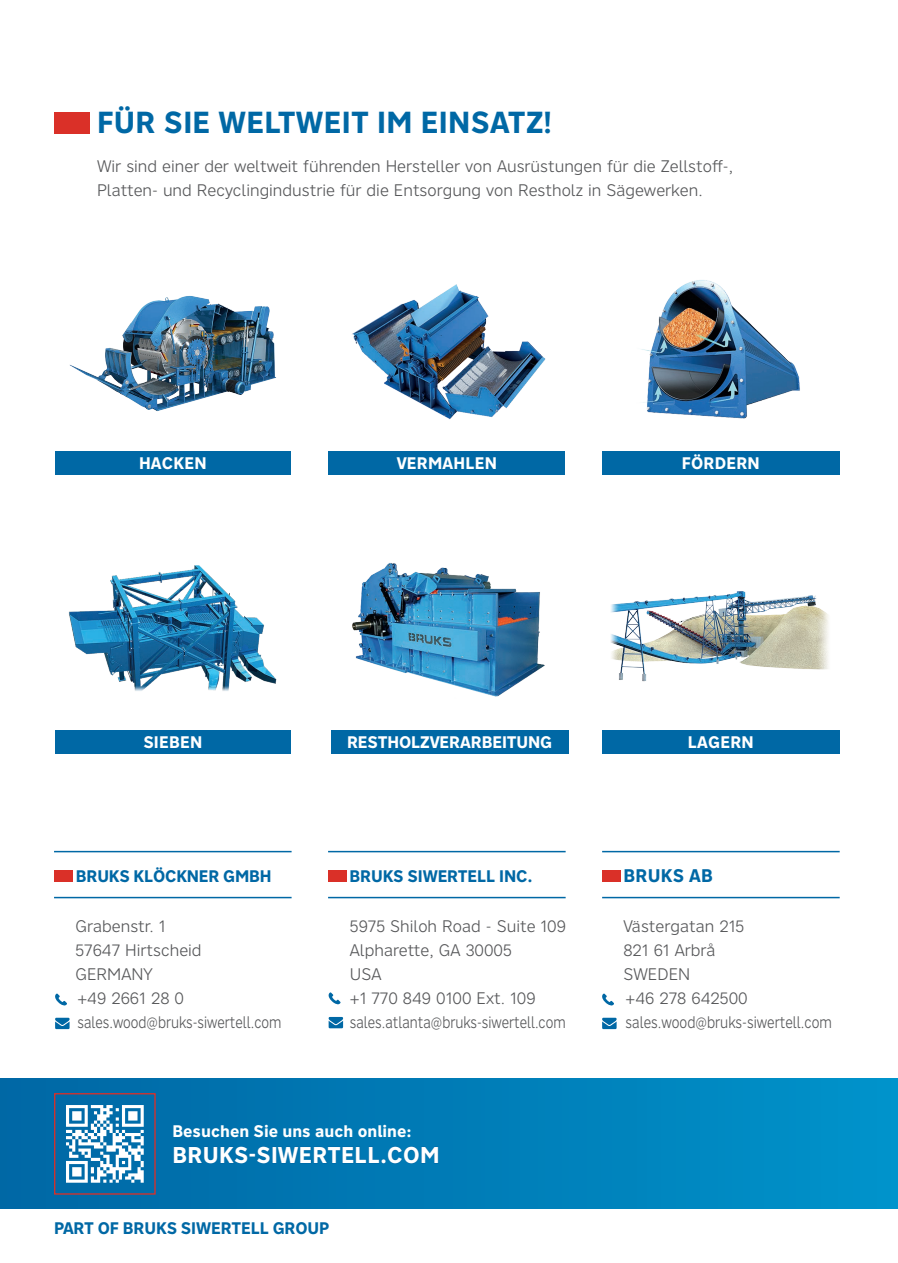
<style>
.page{position:relative;width:898px;height:1263px;background:#fff}
.page>*{position:absolute;margin:0;border:0;box-sizing:border-box;transform-origin:0 0}
.t1{font:700 30px "Nort";letter-spacing:.01em;color:#0068a5}
.t2{font:700 22.5px "Nort";letter-spacing:.01em;color:#fff}
.t3{font:700 18px "Nort";letter-spacing:.01em;color:#0068a5}
.t4{font:300 16.5px/24px "Nort";color:#57585a}
.t5{font:700 16.5px "Nort";color:#fff}
.t6{font:700 16.5px "Nort";letter-spacing:-.01em;color:#0068a5}
</style>
<div class="page">
<div style="left:0;top:1079px;width:897px;height:130px;background:linear-gradient(to right,#0066a4,#0092ca)"></div>
<div style="left:173px;top:1146px;width:97px;height:18px;background:#006fab"></div>
<div style="left:272px;top:1147px;width:4px;height:16px;border:1px solid #0068a5"></div>
<svg style="left:277px;top:1146px;width:161px;height:18px;background:#0073ae"></svg>
<div style="left:54px;top:1093px;width:102px;height:101px;border:1px solid #da3028"></div>
<svg style="left:66px;top:1105px;width:78px;height:78px"></svg>
<div style="left:54px;top:871px;width:19px;height:11px;background:#da3028"></div>
<hr style="left:54px;top:851px;width:237px;height:1px;background:#0068a5">
<hr style="left:54px;top:897px;width:237px;height:1px;background:#0068a5">
<svg style="left:328px;top:992px;width:12px;height:12px"></svg>
<svg style="left:328px;top:1017px;width:15px;height:11px"></svg>
<hr style="left:328px;top:851px;width:237px;height:1px;background:#0068a5">
<hr style="left:328px;top:897px;width:237px;height:1px;background:#0068a5">
<div style="left:328px;top:871px;width:18px;height:11px;background:#da3028"></div>
<hr style="left:602px;top:851px;width:237px;height:1px;background:#0068a5">
<hr style="left:602px;top:897px;width:237px;height:1px;background:#0068a5">
<div style="left:602px;top:871px;width:18px;height:11px;background:#da3028"></div>
<svg style="left:55px;top:1018px;width:15px;height:11px"></svg>
<svg style="left:55px;top:993px;width:12px;height:13px"></svg>
<svg style="left:602px;top:1018px;width:14px;height:11px"></svg>
<svg style="left:602px;top:993px;width:12px;height:13px"></svg>
<img style="left:69px;top:296px;width:207px;height:115px">
<div style="left:55px;top:451px;width:235px;height:23px;background:#0068a5"></div>
<img style="left:69px;top:565px;width:208px;height:126px">
<div style="left:55px;top:730px;width:235px;height:24px;background:#0068a5"></div>
<img style="left:352px;top:284px;width:194px;height:136px">
<div style="left:328px;top:451px;width:237px;height:23px;background:#0068a5"></div>
<img style="left:352px;top:563px;width:193px;height:134px">
<div style="left:331px;top:730px;width:237px;height:24px;background:#0068a5"></div>
<img style="left:641px;top:280px;width:159px;height:139px">
<div style="left:602px;top:451px;width:237px;height:23px;background:#0068a5"></div>
<img style="left:611px;top:591px;width:218px;height:91px">
<div style="left:602px;top:730px;width:237px;height:24px;background:#0068a5"></div>
<div style="left:54px;top:112px;width:36px;height:21px;background:#da3028"></div>
<h1 class="t1" style="left:97px;top:103px;width:456px">FÜR SIE WELTWEIT IM EINSATZ!</h1>
<p class="t4" style="left:97px;top:154px;width:637px">Wir sind einer der weltweit führenden Hersteller von Ausrüstungen für die Zellstoff-,<br>Platten- und Recyclingindustrie für die Entsorgung von Restholz in Sägewerken.</p>
<p class="t5" style="left:139px;top:452px;width:69px">HACKEN</p>
<p class="t5" style="left:396px;top:452px;width:102px">VERMAHLEN</p>
<p class="t5" style="left:681px;top:452px;width:79px">FÖRDERN</p>
<p class="t5" style="left:143px;top:731px;width:60px">SIEBEN</p>
<p class="t5" style="left:347px;top:731px;width:207px">RESTHOLZVERARBEITUNG</p>
<p class="t5" style="left:687px;top:731px;width:67px">LAGERN</p>
<p class="t6" style="left:76px;top:865px;width:197px">BRUKS KLÖCKNER GMBH</p>
<p class="t6" style="left:349px;top:865px;width:185px">BRUKS SIWERTELL INC.</p>
<p class="t3" style="left:623px;top:863px;width:91px">BRUKS AB</p>
<p class="t4" style="left:75px;top:914px;width:207px">Grabenstr. 1<br>57647 Hirtscheid<br>GERMANY<br>+49 2661 28 0 sales.wood@bruks-siwertell.com</p>
<p class="t4" style="left:350px;top:914px;width:217px">5975 Shiloh Road - Suite 109<br>Alpharette, GA 30005<br>USA<br>+1 770 849 0100 Ext. 109 sales.atlanta@bruks-siwertell.com</p>
<p class="t4" style="left:623px;top:914px;width:210px">Västergatan 215<br>821 61 Arbrå<br>SWEDEN<br>+46 278 642500 sales.wood@bruks-siwertell.com</p>
<p class="t5" style="left:172px;top:1120px;width:241px">Besuchen Sie uns auch online:</p>
<h2 class="t2" style="left:172px;top:1140px;width:268px">BRUKS-SIWERTELL.COM</h2>
<p class="t6" style="left:54px;top:1216px;width:277px">PART OF BRUKS SIWERTELL GROUP</p>
</div>
